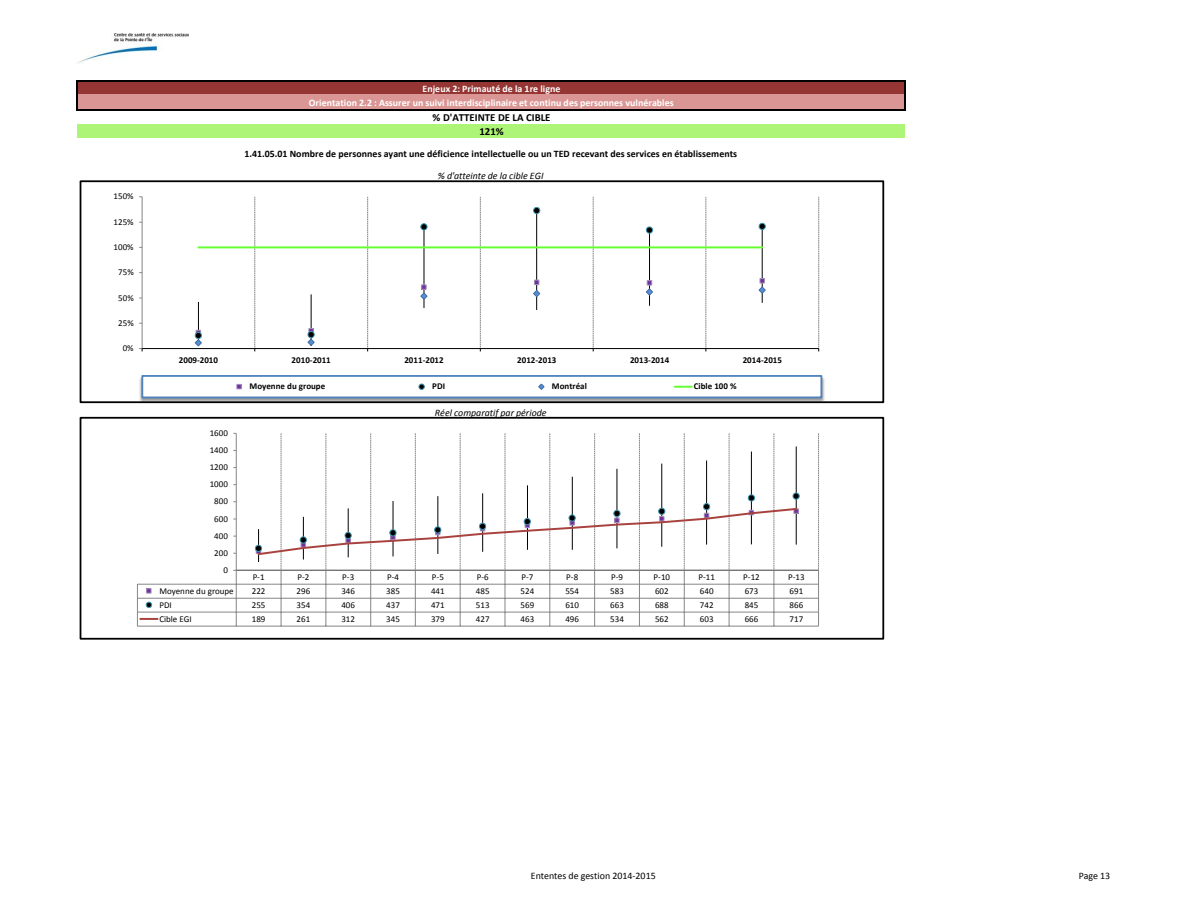
<style>
.page{position:relative;width:1188px;height:918px;background:#fff}
.page>*{position:absolute;margin:0;border:0;box-sizing:border-box;transform-origin:0 0}
.t1{font:700 10.8px "Calibri";color:#000}
.t2{font:700 9.9px "Calibri";letter-spacing:.005em;color:#fff}
.t3{font:700 9.9px "Calibri";letter-spacing:.005em;color:#000}
.t4{font:italic 9.9px "Calibri";letter-spacing:-.005em;color:#000}
.t5{font:9.9px "Calibri";color:#000}
.t6{font:9px "Calibri";color:#000}
.t7{font:700 9px "Calibri";color:#000}
</style>
<div class="page">
<img style="left:77px;top:34px;width:112px;height:29px">
<div style="left:78px;top:82px;width:827px;height:13px;background:#963634"></div>
<div style="left:78px;top:94px;width:827px;height:16px;background:#da9694"></div>
<div style="left:78px;top:124px;width:827px;height:14px;background:#adf577"></div>
<hr style="left:76px;top:80px;width:2px;height:31px;background:#000">
<hr style="left:904px;top:82px;width:2px;height:29px;background:#000">
<hr style="left:78px;top:80px;width:828px;height:2px;background:#000">
<hr style="left:78px;top:109px;width:828px;height:2px;background:#000">
<hr style="left:142px;top:197px;width:1px;height:152px;background:#868686">
<hr style="left:142px;top:348px;width:677px;height:1px;background:#000">
<svg style="left:255px;top:197px;width:1px;height:154px"></svg>
<svg style="left:367px;top:197px;width:1px;height:154px"></svg>
<svg style="left:480px;top:197px;width:1px;height:154px"></svg>
<svg style="left:593px;top:197px;width:1px;height:154px"></svg>
<svg style="left:706px;top:197px;width:1px;height:154px"></svg>
<svg style="left:818px;top:197px;width:1px;height:154px"></svg>
<hr style="left:198px;top:302px;width:1px;height:44px;background:#000">
<hr style="left:311px;top:294px;width:1px;height:52px;background:#000">
<hr style="left:424px;top:227px;width:1px;height:81px;background:#000">
<hr style="left:536px;top:211px;width:1px;height:99px;background:#000">
<hr style="left:649px;top:230px;width:1px;height:76px;background:#000">
<hr style="left:762px;top:227px;width:1px;height:76px;background:#000">
<svg style="left:421px;top:224px;width:6px;height:6px"></svg>
<div style="left:420px;top:223px;width:7px;height:7px;border:1px solid #3d96ae;border-radius:50%"></div>
<div style="left:534px;top:207px;width:6px;height:7px;background:#000;border-radius:50%"></div>
<div style="left:533px;top:207px;width:7px;height:7px;border:1px solid #3d96ae;border-radius:50%"></div>
<div style="left:646px;top:227px;width:7px;height:6px;background:#000;border-radius:50%"></div>
<div style="left:646px;top:227px;width:7px;height:7px;border:1px solid #3d96ae;border-radius:50%"></div>
<div style="left:759px;top:223px;width:6px;height:7px;background:#000;border-radius:50%"></div>
<div style="left:759px;top:223px;width:7px;height:7px;border:1px solid #3d96ae;border-radius:50%"></div>
<svg style="left:194px;top:330px;width:8px;height:17px"></svg>
<svg style="left:307px;top:328px;width:8px;height:18px"></svg>
<svg style="left:420px;top:284px;width:8px;height:16px"></svg>
<svg style="left:533px;top:280px;width:8px;height:18px"></svg>
<svg style="left:646px;top:280px;width:7px;height:16px"></svg>
<svg style="left:758px;top:278px;width:8px;height:16px"></svg>
<hr style="left:198px;top:246px;width:564px;height:2px;background:#6f3">
<img style="left:139px;top:375px;width:686px;height:25px">
<div style="left:142px;top:376px;width:679px;height:21px;background:#fff"></div>
<div style="left:141px;top:375px;width:681px;height:23px;border:2px solid #4f81bd"></div>
<svg style="left:237px;top:384px;width:5px;height:5px"></svg>
<svg style="left:419px;top:384px;width:6px;height:6px"></svg>
<svg style="left:538px;top:383px;width:7px;height:7px"></svg>
<svg style="left:675px;top:386px;width:17px;height:2px"></svg>
<div style="left:80px;top:180px;width:804px;height:223px;border:2px solid #000"></div>
<svg style="left:137px;top:433px;width:682px;height:194px"></svg>
<div style="left:80px;top:417px;width:804px;height:223px;border:2px solid #000"></div>
<p class="t6" style="left:114px;top:191px;width:22px">150%</p>
<p class="t6" style="left:114px;top:216px;width:22px">125%</p>
<p class="t6" style="left:114px;top:241px;width:22px">100%</p>
<p class="t6" style="left:118px;top:267px;width:17px">75%</p>
<p class="t6" style="left:118px;top:292px;width:17px">50%</p>
<p class="t6" style="left:118px;top:317px;width:17px">25%</p>
<p class="t6" style="left:123px;top:342px;width:12px">0%</p>
<p class="t2" style="left:423px;top:82px;width:140px">Enjeux 2: Primauté de la 1re ligne</p>
<p class="t2" style="left:309px;top:97px;width:366px">Orientation 2.2 : Assurer un suivi interdisciplinaire et continu des personnes vulnérables</p>
<p class="t1" style="left:433px;top:110px;width:119px">% D'ATTEINTE DE LA CIBLE</p>
<p class="t1" style="left:480px;top:124px;width:26px">121%</p>
<p class="t3" style="left:244px;top:147px;width:494px">1.41.05.01 Nombre de personnes ayant une déficience intellectuelle ou un TED recevant des services en établissements</p>
<p class="t4" style="left:438px;top:172px;width:107px">% d'atteinte de la cible EGI</p>
<p class="t7" style="left:179px;top:354px;width:41px">2009-2010</p>
<p class="t7" style="left:292px;top:354px;width:41px">2010-2011</p>
<p class="t7" style="left:404px;top:354px;width:41px">2011-2012</p>
<p class="t7" style="left:517px;top:354px;width:41px">2012-2013</p>
<p class="t7" style="left:630px;top:354px;width:41px">2013-2014</p>
<p class="t7" style="left:743px;top:354px;width:41px">2014-2015</p>
<p class="t7" style="left:250px;top:381px;width:77px">Moyenne du groupe</p>
<p class="t7" style="left:432px;top:381px;width:14px">PDI</p>
<p class="t7" style="left:552px;top:381px;width:37px">Montréal</p>
<p class="t7" style="left:694px;top:381px;width:44px">Cible 100 %</p>
<p class="t6" style="left:210px;top:427px;width:20px">1600</p>
<p class="t6" style="left:210px;top:444px;width:20px">1400</p>
<p class="t6" style="left:210px;top:462px;width:20px">1200</p>
<p class="t6" style="left:210px;top:479px;width:20px">1000</p>
<p class="t6" style="left:214px;top:496px;width:15px">800</p>
<p class="t6" style="left:214px;top:513px;width:15px">600</p>
<p class="t6" style="left:214px;top:530px;width:15px">400</p>
<p class="t6" style="left:214px;top:547px;width:15px">200</p>
<p class="t6" style="left:223px;top:564px;width:6px">0</p>
<p class="t4" style="left:435px;top:408px;width:113px">Réel comparatif par période</p>
<p class="t6" style="left:253px;top:571px;width:13px">P-1</p>
<p class="t6" style="left:298px;top:571px;width:13px">P-2</p>
<p class="t6" style="left:342px;top:571px;width:13px">P-3</p>
<p class="t6" style="left:387px;top:571px;width:13px">P-4</p>
<p class="t6" style="left:432px;top:571px;width:13px">P-5</p>
<p class="t6" style="left:477px;top:571px;width:13px">P-6</p>
<p class="t6" style="left:522px;top:571px;width:13px">P-7</p>
<p class="t6" style="left:566px;top:571px;width:13px">P-8</p>
<p class="t6" style="left:611px;top:571px;width:13px">P-9</p>
<p class="t6" style="left:654px;top:571px;width:18px">P-10</p>
<p class="t6" style="left:698px;top:571px;width:18px">P-11</p>
<p class="t6" style="left:743px;top:571px;width:18px">P-12</p>
<p class="t6" style="left:788px;top:571px;width:18px">P-13</p>
<p class="t6" style="left:159px;top:585px;width:76px">Moyenne du groupe</p>
<p class="t6" style="left:252px;top:585px;width:15px">222</p>
<p class="t6" style="left:297px;top:585px;width:15px">296</p>
<p class="t6" style="left:341px;top:585px;width:15px">346</p>
<p class="t6" style="left:386px;top:585px;width:15px">385</p>
<p class="t6" style="left:431px;top:585px;width:15px">441</p>
<p class="t6" style="left:476px;top:585px;width:15px">485</p>
<p class="t6" style="left:521px;top:585px;width:15px">524</p>
<p class="t6" style="left:565px;top:585px;width:15px">554</p>
<p class="t6" style="left:610px;top:585px;width:15px">583</p>
<p class="t6" style="left:655px;top:585px;width:15px">602</p>
<p class="t6" style="left:700px;top:585px;width:15px">640</p>
<p class="t6" style="left:745px;top:585px;width:15px">673</p>
<p class="t6" style="left:790px;top:585px;width:15px">691</p>
<p class="t6" style="left:159px;top:599px;width:14px">PDI</p>
<p class="t6" style="left:252px;top:599px;width:15px">255</p>
<p class="t6" style="left:297px;top:599px;width:15px">354</p>
<p class="t6" style="left:341px;top:599px;width:15px">406</p>
<p class="t6" style="left:386px;top:599px;width:15px">437</p>
<p class="t6" style="left:431px;top:599px;width:15px">471</p>
<p class="t6" style="left:476px;top:599px;width:15px">513</p>
<p class="t6" style="left:521px;top:599px;width:15px">569</p>
<p class="t6" style="left:565px;top:599px;width:15px">610</p>
<p class="t6" style="left:610px;top:599px;width:15px">663</p>
<p class="t6" style="left:655px;top:599px;width:15px">688</p>
<p class="t6" style="left:700px;top:599px;width:15px">742</p>
<p class="t6" style="left:745px;top:599px;width:15px">845</p>
<p class="t6" style="left:790px;top:599px;width:15px">866</p>
<p class="t6" style="left:159px;top:613px;width:34px">Cible EGI</p>
<p class="t6" style="left:252px;top:613px;width:15px">189</p>
<p class="t6" style="left:297px;top:613px;width:15px">261</p>
<p class="t6" style="left:341px;top:613px;width:15px">312</p>
<p class="t6" style="left:386px;top:613px;width:15px">345</p>
<p class="t6" style="left:431px;top:613px;width:15px">379</p>
<p class="t6" style="left:476px;top:613px;width:15px">427</p>
<p class="t6" style="left:521px;top:613px;width:15px">463</p>
<p class="t6" style="left:565px;top:613px;width:15px">496</p>
<p class="t6" style="left:610px;top:613px;width:15px">534</p>
<p class="t6" style="left:655px;top:613px;width:15px">562</p>
<p class="t6" style="left:700px;top:613px;width:15px">603</p>
<p class="t6" style="left:745px;top:613px;width:15px">666</p>
<p class="t6" style="left:790px;top:613px;width:15px">717</p>
<p class="t5" style="left:531px;top:869px;width:126px">Ententes de gestion 2014-2015</p>
<p class="t5" style="left:1079px;top:869px;width:33px">Page 13</p>
</div>
